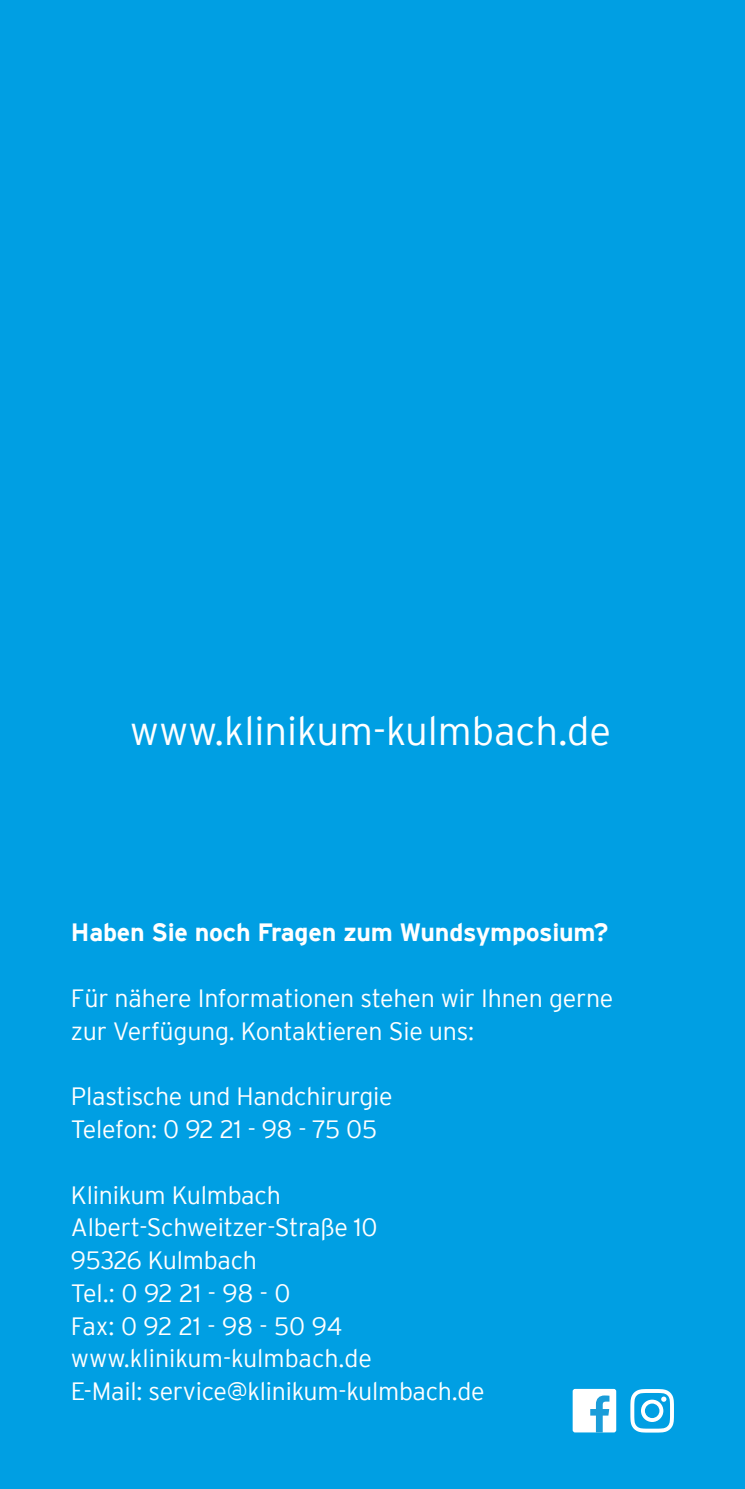
<style>
.page{position:relative;width:745px;height:1489px;background:#fff}
.page>*{position:absolute;margin:0;border:0;box-sizing:border-box;transform-origin:0 0}
.t1{font:300 40px "Interstate";color:#fff}
.t2{font:300 25px/32.8px "Interstate";letter-spacing:-.01em;color:#fff}
.t3{font:700 25px "Interstate";letter-spacing:-.01em;color:#fff}
</style>
<div class="page">
<hr style="left:744px;top:739px;width:1px;height:132px;background:#009fe3">
<div style="left:0;top:0;width:744px;height:1488px;background:#009fe3"></div>
<div style="left:572px;top:1388px;width:43px;height:44px;background:#fff;border-radius:2px"></div>
<svg style="left:590px;top:1395px;width:19px;height:37px"></svg>
<svg style="left:630px;top:1389px;width:43px;height:43px"></svg>
<h1 class="t1" style="left:130px;top:708px;width:482px">www.klinikum-kulmbach.de</h1>
<p class="t3" style="left:71px;top:918px;width:538px">Haben Sie noch Fragen zum Wundsymposium?</p>
<p class="t2" style="left:71px;top:981px;width:543px">Für nähere Informationen stehen wir Ihnen gerne zur Verfügung. Kontaktieren Sie uns:</p>
<p class="t2" style="left:71px;top:1079px;width:323px">Plastische und Handchirurgie<br>Telefon: 0 92 21 - 98 - 75 05</p>
<p class="t2" style="left:71px;top:1178px;width:415px">Klinikum Kulmbach<br>Albert-Schweitzer-Straße 10<br>95326 Kulmbach<br>Tel.: 0 92 21 - 98 - 0<br>Fax: 0 92 21 - 98 - 50 94 www.klinikum-kulmbach.de<br>E-Mail: service@klinikum-kulmbach.de</p>
</div>
